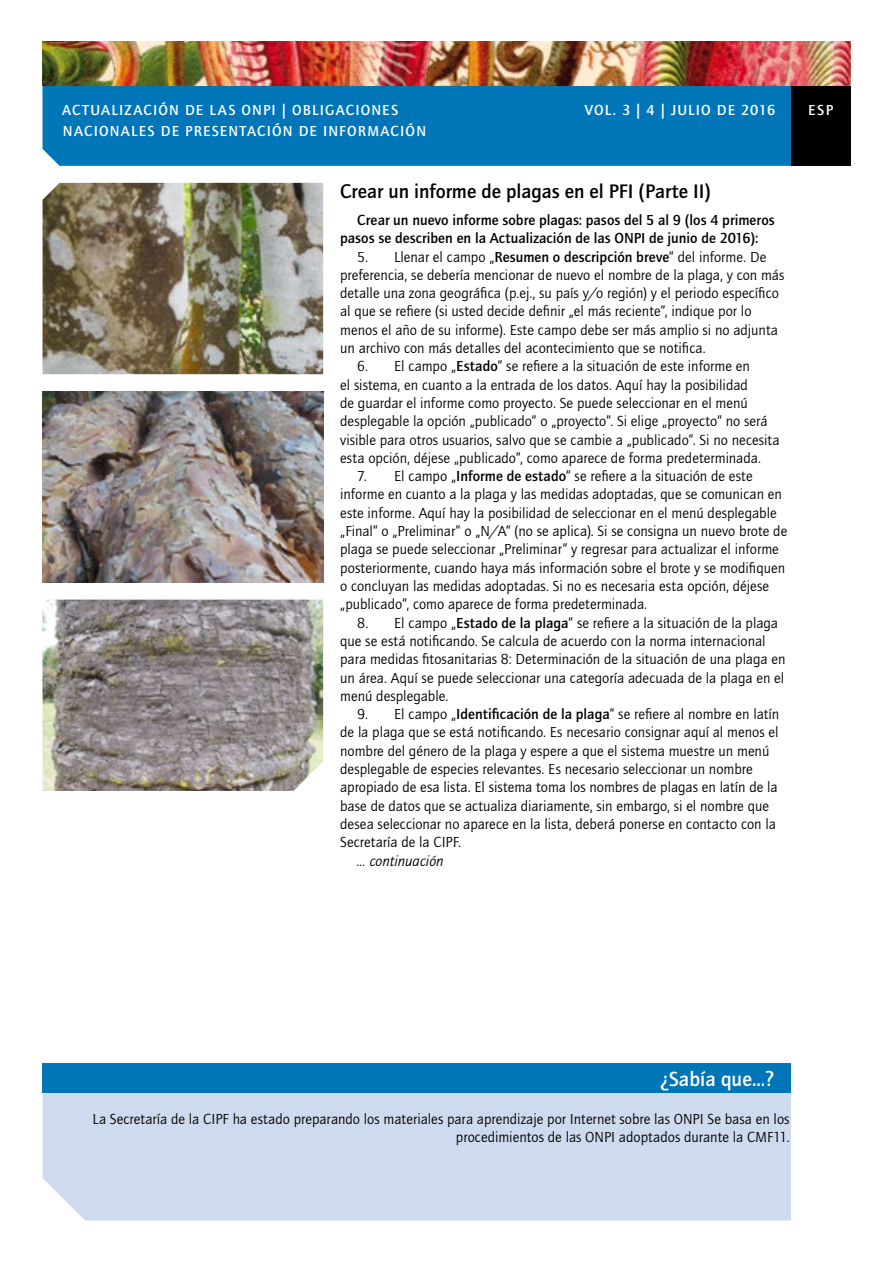
<style>
.page{position:relative;width:893px;height:1263px;background:#fff}
.page>*{position:absolute;margin:0;border:0;box-sizing:border-box;transform-origin:0 0}
.t1{font:500 21px "Quay Sans ITC Std";color:#fff}
.t2{font:500 20.25px "Quay Sans ITC Std";color:#000}
.t3{font:15px/18.3px "Quay Sans ITC Std";color:#000}
.t4{font:500 15px/18.3px "Quay Sans ITC Std";color:#000}
.t5{font:500 15px/20.2px "Quay Sans ITC Std";letter-spacing:.075em;color:#fff}
.t6{font:italic 15px "Quay Sans ITC Std";color:#000}
.s1{font-weight:500}
</style>
<div class="page">
<div style="left:43px;top:85px;width:748px;height:81px;background:#0076b9"></div>
<div style="left:791px;top:85px;width:59px;height:81px;background:#000"></div>
<div style="left:43px;top:1093px;width:748px;height:127px;background:#cedaed"></div>
<div style="left:43px;top:1063px;width:748px;height:30px;background:#0076b9"></div>
<img style="left:43px;top:600px;width:280px;height:191px">
<img style="left:43px;top:183px;width:280px;height:191px">
<img style="left:43px;top:391px;width:280px;height:192px">
<img style="left:43px;top:41px;width:807px;height:44px">
<p class="t5" style="left:62px;top:100px;width:365px">ACTUALIZACIÓN DE LAS ONPI | OBLIGACIONES<br>NACIONALES DE PRESENTACIÓN DE INFORMACIÓN</p>
<p class="t5" style="left:585px;top:100px;width:192px">VOL. 3 | 4 | JULIO DE 2016</p>
<p class="t5" style="left:808px;top:100px;width:27px">ESP</p>
<h2 class="t2" style="left:340px;top:180px;width:372px">Crear un informe de plagas en el PFI (Parte II)</h2>
<p class="t4" style="left:340px;top:211px;width:436px;text-indent:17px">Crear un nuevo informe sobre plagas: pasos del 5 al 9 (los 4 primeros pasos se describen en la Actualización de las ONPI de junio de 2016):</p>
<p class="t3" style="left:340px;top:248px;width:446px;text-indent:17px">5. Llenar el campo „<span class="s1">Resumen o descripción breve</span>“ del informe. De preferencia, se debería mencionar de nuevo el nombre de la plaga, y con más detalle una zona geográfica (p.ej., su país y/o región) y el periodo específico al que se refiere (si usted decide definir „el más reciente“, indique por lo menos el año de su informe). Este campo debe ser más amplio si no adjunta un archivo con más detalles del acontecimiento que se notifica.</p>
<p class="t3" style="left:340px;top:357px;width:441px;text-indent:17px">6. El campo „<span class="s1">Estado</span>“ se refiere a la situación de este informe en<br>el sistema, en cuanto a la entrada de los datos. Aquí hay la posibilidad<br>de guardar el informe como proyecto. Se puede seleccionar en el menú desplegable la opción „publicado“ o „proyecto“. Si elige „proyecto“ no será visible para otros usuarios, salvo que se cambie a „publicado“. Si no necesita esta opción, déjese „publicado“, como aparece de forma predeterminada.</p>
<p class="t3" style="left:340px;top:467px;width:449px;text-indent:17px">7. El campo „<span class="s1">Informe de estado</span>“ se refiere a la situación de este informe en cuanto a la plaga y las medidas adoptadas, que se comunican en este informe. Aquí hay la posibilidad de seleccionar en el menú desplegable „Final“ o „Preliminar“ o „N/A“ (no se aplica). Si se consigna un nuevo brote de plaga se puede seleccionar „Preliminar“ y regresar para actualizar el informe posteriormente, cuando haya más información sobre el brote y se modifiquen o concluyan las medidas adoptadas. Si no es necesaria esta opción, déjese „publicado“, como aparece de forma predeterminada.</p>
<p class="t3" style="left:340px;top:614px;width:447px;text-indent:17px">8. El campo „<span class="s1">Estado de la plaga</span>“ se refiere a la situación de la plaga que se está notificando. Se calcula de acuerdo con la norma internacional para medidas fitosanitarias 8: Determinación de la situación de una plaga en un área. Aquí se puede seleccionar una categoría adecuada de la plaga en el menú desplegable.</p>
<p class="t3" style="left:340px;top:705px;width:441px;text-indent:17px">9. El campo „<span class="s1">Identificación de la plaga</span>“ se refiere al nombre en latín de la plaga que se está notificando. Es necesario consignar aquí al menos el nombre del género de la plaga y espere a que el sistema muestre un menú desplegable de especies relevantes. Es necesario seleccionar un nombre apropiado de esa lista. El sistema toma los nombres de plagas en latín de la base de datos que se actualiza diariamente, sin embargo, si el nombre que desea seleccionar no aparece en la lista, deberá ponerse en contacto con la Secretaría de la CIPF.</p>
<p class="t6" style="left:357px;top:852px;width:88px">… continuación</p>
<h1 class="t1" style="left:660px;top:1067px;width:115px">¿Sabía que...?</h1>
<p class="t3" style="left:92px;top:1110px;width:699px;text-align:right">La Secretaría de la CIPF ha estado preparando los materiales para aprendizaje por Internet sobre las ONPI Se basa en los procedimientos de las ONPI adoptados durante la CMF11.</p>
</div>
